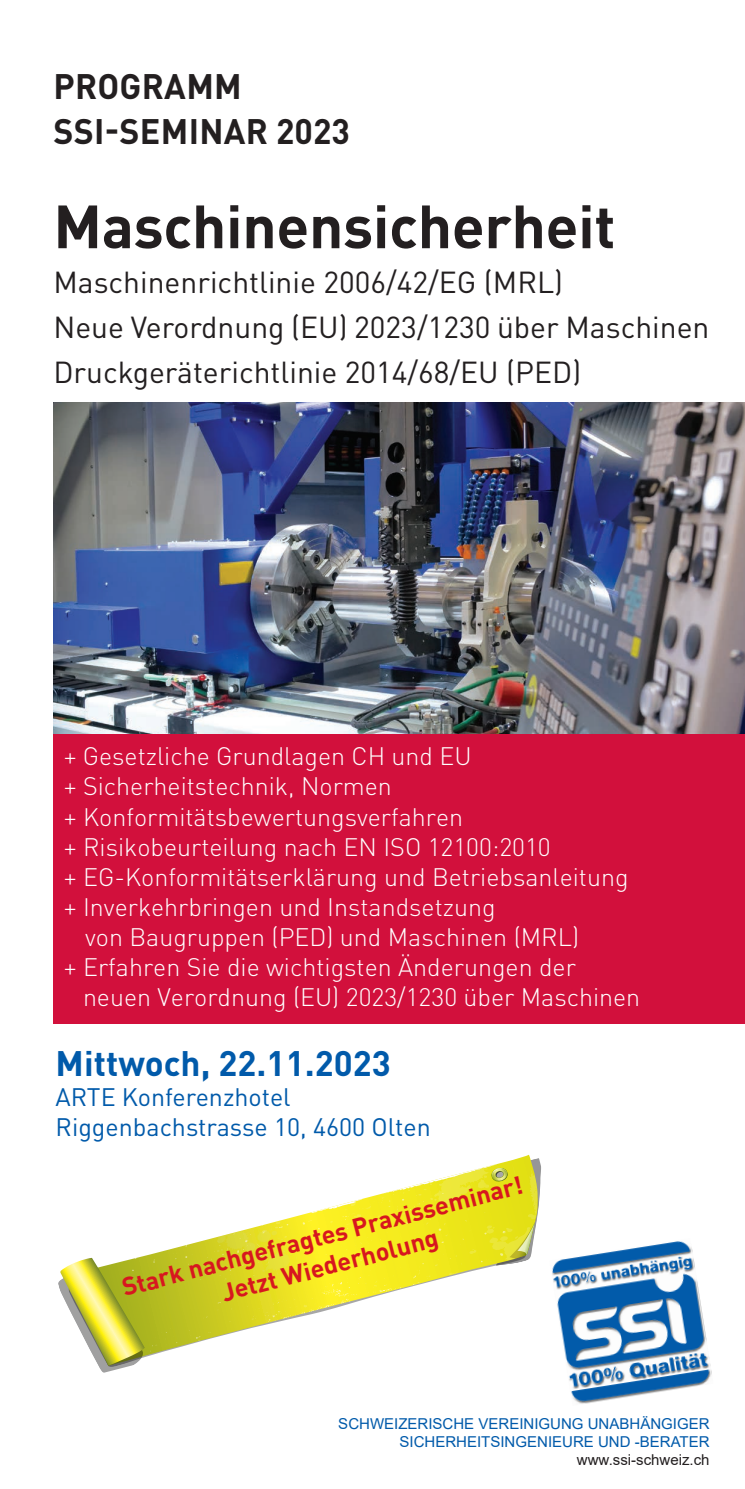
<style>
.page{position:relative;width:745px;height:1489px;background:#fff}
.page>*{position:absolute;margin:0;border:0;box-sizing:border-box;transform-origin:0 0}
.t1{font:700 60px "DIN Pro";letter-spacing:-.005em;color:#231f20}
.t2{font:700 35px/45px "DIN Pro";letter-spacing:.01em;color:#231f20}
.t3{font:700 35px "DIN Pro";color:#015aaa}
.t4{font:30px/45px "DIN Pro";color:#231f20}
.t5{font:300 25px "DIN Pro";color:#fff}
.t6{font:700 25px/30px "DIN Pro";color:#d7171f;text-align:center}
.t7{font:25px/30px "DIN Pro";color:#015aaa}
.t8{font:15px/18px "Arial";color:#015aaa;text-align:right}
.t9{font:15px "Arial";color:#231f20}
</style>
<div class="page">
<div style="left:53px;top:731px;width:691px;height:293px;background:#d2103c"></div>
<img style="left:53px;top:402px;width:691px;height:331px">
<img style="left:562px;top:1241px;width:150px;height:163px">
<svg style="left:497px;top:1156px;width:66px;height:181px"></svg>
<svg style="left:140px;top:1164px;width:377px;height:189px"></svg>
<svg style="left:58px;top:1257px;width:88px;height:116px"></svg>
<h2 class="t2" style="left:53px;top:60px;width:298px">PROGRAMM<br>SSI-SEMINAR 2023</h2>
<h1 class="t1" style="left:53px;top:176px;width:563px">Maschinensicherheit</h1>
<p class="t4" style="left:53px;top:257px;width:657px">Maschinenrichtlinie 2006/42/EG (MRL)<br>Neue Verordnung (EU) 2023/1230 über Maschinen<br>Druckgeräterichtlinie 2014/68/EU (PED)</p>
<p class="t5" style="left:64px;top:737px;width:409px">+ Gesetzliche Grundlagen CH und EU</p>
<p class="t5" style="left:64px;top:767px;width:329px">+ Sicherheitstechnik, Normen</p>
<p class="t5" style="left:64px;top:797px;width:400px">+ Konformitätsbewertungsverfahren</p>
<p class="t5" style="left:64px;top:827px;width:488px">+ Risikobeurteilung nach EN ISO 12100:2010</p>
<p class="t5" style="left:64px;top:857px;width:566px">+ EG-Konformitätserklärung und Betriebsanleitung</p>
<p class="t5" style="left:64px;top:887px;width:433px">+ Inverkehrbringen und Instandsetzung</p>
<p class="t5" style="left:85px;top:917px;width:495px">von Baugruppen (PED) und Maschinen (MRL)</p>
<p class="t5" style="left:64px;top:947px;width:513px">+ Erfahren Sie die wichtigsten Änderungen der</p>
<p class="t5" style="left:83px;top:977px;width:558px">neuen Verordnung (EU) 2023/1230 über Maschinen</p>
<h2 class="t3" style="left:56px;top:1034px;width:336px">Mittwoch, 22.11.2023</h2>
<p class="t7" style="left:56px;top:1079px;width:376px">ARTE Konferenzhotel<br>Riggenbachstrasse 10, 4600 Olten</p>
<p class="t6" style="left:118px;top:1268px;width:414px;rotate:-14deg">Stark nachgefragtes Praxisseminar!<br>Jetzt Wiederholung</p>
<p class="t8" style="left:338px;top:1414px;width:372px">SCHWEIZERISCHE VEREINIGUNG UNABHÄNGIGER<br>SICHERHEITSINGENIEURE UND -BERATER</p>
<p class="t9" style="left:576px;top:1449px;width:134px">www.ssi-schweiz.ch</p>
</div>
